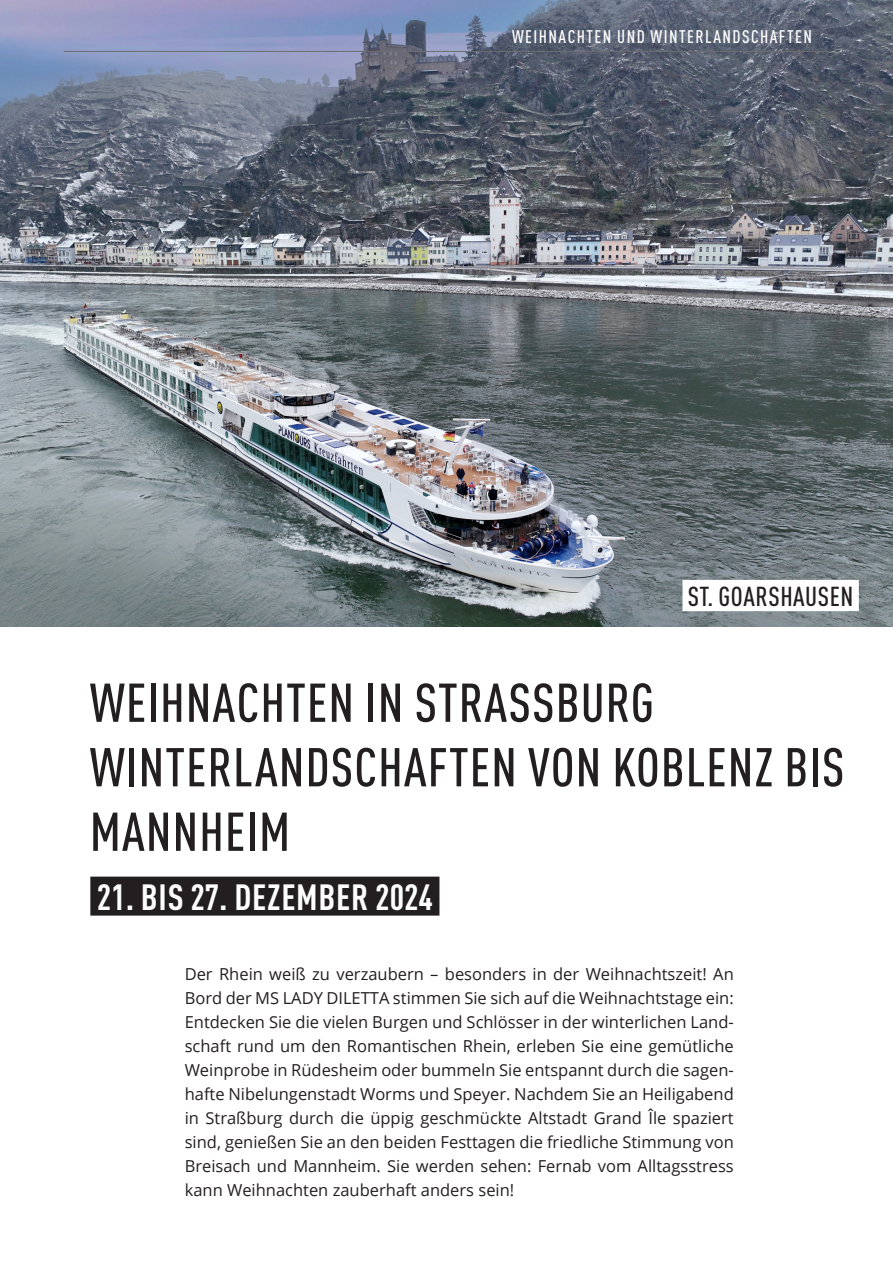
<style>
.page{position:relative;width:893px;height:1263px;background:#fff}
.page>*{position:absolute;margin:0;border:0;box-sizing:border-box;transform-origin:0 0}
.t1{font:500 condensed 53.7px/64.5px "DIN Pro";letter-spacing:.02em;color:#231f20}
.t2{font:700 condensed 36px "DIN Pro";letter-spacing:.02em;color:#fff}
.t3{font:500 condensed 27px "DIN Pro";letter-spacing:.02em;color:#231f20}
.t4{font:500 condensed 18px "DIN Pro";letter-spacing:.08em;color:#fff}
.t5{font:16.5px/24px "Open Sans";color:#231f20;text-align:justify}
</style>
<div class="page">
<img style="left:0;top:0;width:893px;height:627px">
<div style="left:90px;top:877px;width:349px;height:39px;background:#231f20"></div>
<div style="left:682px;top:580px;width:177px;height:31px;background:#fff"></div>
<hr style="left:64px;top:51px;width:765px;height:1px;background:#6c6d70">
<p class="t4" style="left:512px;top:23px;width:301px">WEIHNACHTEN UND WINTERLANDSCHAFTEN</p>
<h3 class="t3" style="left:688px;top:577px;width:167px">ST. GOARSHAUSEN</h3>
<h1 class="t1" style="left:90px;top:666px;width:756px">WEIHNACHTEN IN STRASSBURG<br>WINTERLANDSCHAFTEN VON KOBLENZ BIS<br>MANNHEIM</h1>
<h2 class="t2" style="left:97px;top:870px;width:338px">21. BIS 27. DEZEMBER 2024</h2>
<p class="t5" style="left:185px;top:962px;width:551px">Der Rhein weiß zu verzaubern – besonders in der Weihnachtszeit! An Bord der MS LADY DILETTA stimmen Sie sich auf die Weihnachtstage ein:<br>Entdecken Sie die vielen Burgen und Schlösser in der winterlichen Land&shy;schaft rund um den Romantischen Rhein, erleben Sie eine gemütliche Weinprobe in Rüdesheim oder bummeln Sie entspannt durch die sagen&shy;hafte Nibelungenstadt Worms und Speyer. Nachdem Sie an Heiligabend in Straßburg durch die üppig geschmückte Altstadt Grand Île spaziert sind, genießen Sie an den beiden Festtagen die friedliche Stimmung von Breisach und Mannheim. Sie werden sehen: Fernab vom Alltagsstress kann Weihnachten zauberhaft anders sein!</p>
</div>
